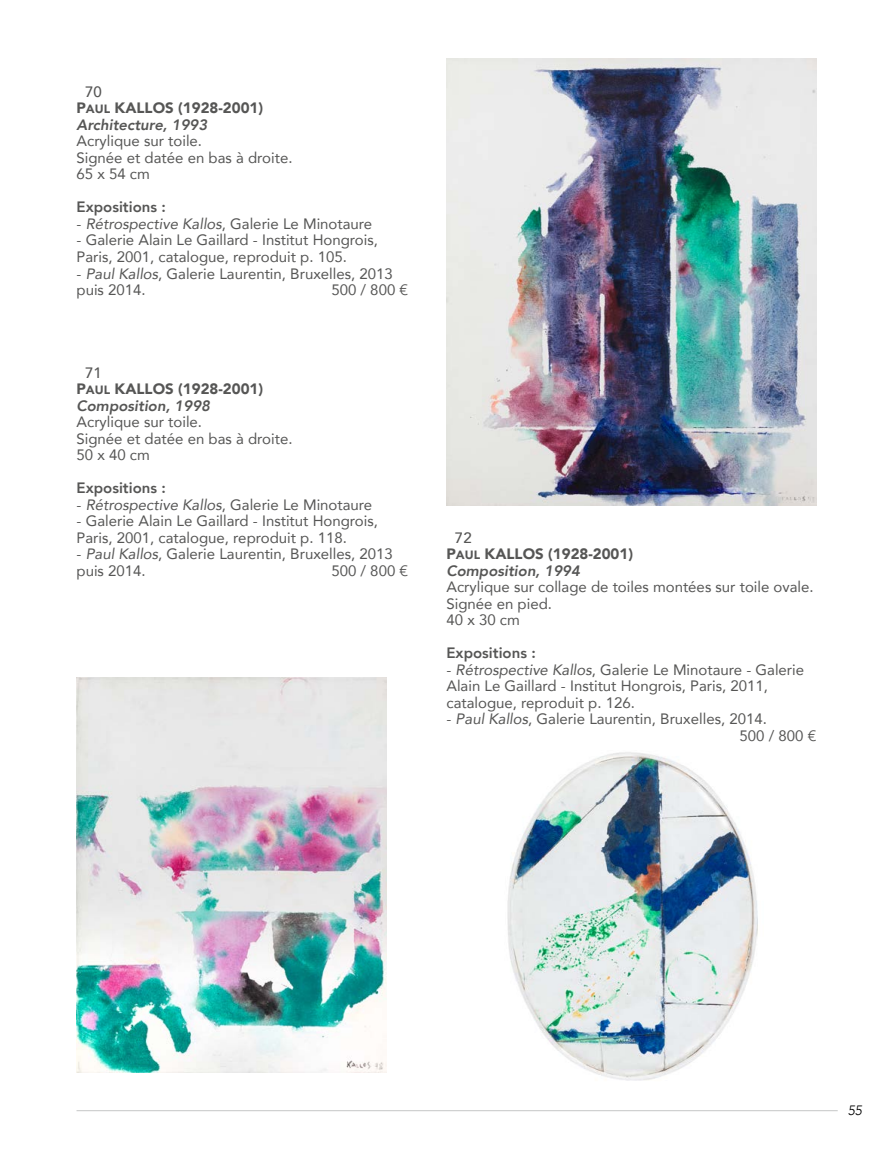
<style>
.page{position:relative;width:893px;height:1149px;background:#fff}
.page>*{position:absolute;margin:0;border:0;box-sizing:border-box;transform-origin:0 0}
.t1{font:15px/16.5px "Avenir";color:#565655}
.t2{font:15px "Avenir Black SC800";color:#565655}
.t3{font:italic 800 15px "Avenir";color:#565655}
.t4{font:800 15px "Avenir";color:#565655}
.t5{font:500 15px "Avenir";color:#565655}
.t6{font:italic 300 13.5px "Avenir";color:#000}
.s1{font-size:12px}
.s2{font-style:italic}
</style>
<div class="page">
<hr style="left:77px;top:1109px;width:761px;height:1px;background:#c5c6c6">
<img style="left:446px;top:58px;width:370px;height:447px">
<img style="left:507px;top:752px;width:251px;height:329px">
<img style="left:77px;top:677px;width:310px;height:394px">
<p class="t5" style="left:85px;top:79px;width:18px">70</p>
<p class="t2" style="left:77px;top:95px;width:60px">P<span class="s1">AUL</span> KALLOS</p>
<p class="t2" style="left:178px;top:95px;width:86px">(1928-2001)</p>
<p class="t3" style="left:77px;top:116px;width:132px">Architecture, 1993</p>
<p class="t1" style="left:77px;top:132px;width:217px">Acrylique sur toile.<br>Signée et datée en bas à droite.<br>65 x 54 cm</p>
<p class="t4" style="left:77px;top:195px;width:91px">Expositions :</p>
<p class="t1" style="left:77px;top:215px;width:297px">- <span class="s2">Rétrospective Kallos</span>, Galerie Le Minotaure</p>
<p class="t1" style="left:77px;top:231px;width:303px">- Galerie Alain Le Gaillard - Institut Hongrois,<br>Paris, 2001, catalogue, reproduit p. 105.</p>
<p class="t1" style="left:77px;top:264px;width:318px">- <span class="s2">Paul Kallos</span>, Galerie Laurentin, Bruxelles, 2013 puis 2014.</p>
<p class="t1" style="left:331px;top:281px;width:78px">500 / 800 €</p>
<p class="t5" style="left:85px;top:359px;width:18px">71</p>
<p class="t2" style="left:77px;top:376px;width:60px">P<span class="s1">AUL</span> KALLOS</p>
<p class="t2" style="left:178px;top:376px;width:86px">(1928-2001)</p>
<p class="t3" style="left:77px;top:396px;width:135px">Composition, 1998</p>
<p class="t1" style="left:77px;top:413px;width:217px">Acrylique sur toile.<br>Signée et datée en bas à droite.<br>50 x 40 cm</p>
<p class="t4" style="left:77px;top:476px;width:91px">Expositions :</p>
<p class="t1" style="left:77px;top:495px;width:297px">- <span class="s2">Rétrospective Kallos</span>, Galerie Le Minotaure</p>
<p class="t1" style="left:77px;top:512px;width:303px">- Galerie Alain Le Gaillard - Institut Hongrois,<br>Paris, 2001, catalogue, reproduit p. 118.</p>
<p class="t1" style="left:77px;top:545px;width:318px">- <span class="s2">Paul Kallos</span>, Galerie Laurentin, Bruxelles, 2013 puis 2014.</p>
<p class="t1" style="left:331px;top:561px;width:78px">500 / 800 €</p>
<p class="t5" style="left:455px;top:524px;width:18px">72</p>
<p class="t2" style="left:446px;top:541px;width:60px">P<span class="s1">AUL</span> KALLOS</p>
<p class="t2" style="left:548px;top:541px;width:86px">(1928-2001)</p>
<p class="t3" style="left:446px;top:561px;width:135px">Composition, 1994</p>
<p class="t1" style="left:446px;top:578px;width:369px">Acrylique sur collage de toiles montées sur toile ovale.<br>Signée en pied.<br>40 x 30 cm</p>
<p class="t4" style="left:446px;top:641px;width:91px">Expositions :</p>
<p class="t1" style="left:446px;top:660px;width:359px">- <span class="s2">Rétrospective Kallos</span>, Galerie Le Minotaure - Galerie<br>Alain Le Gaillard - Institut Hongrois, Paris, 2011, catalogue, reproduit p. 126.</p>
<p class="t1" style="left:740px;top:710px;width:78px;text-indent:-293px">- <span class="s2">Paul Kallos</span>, Galerie Laurentin, Bruxelles, 2014.<br>500 / 800 €</p>
<p class="t6" style="left:848px;top:1102px;width:16px">55</p>
</div>
